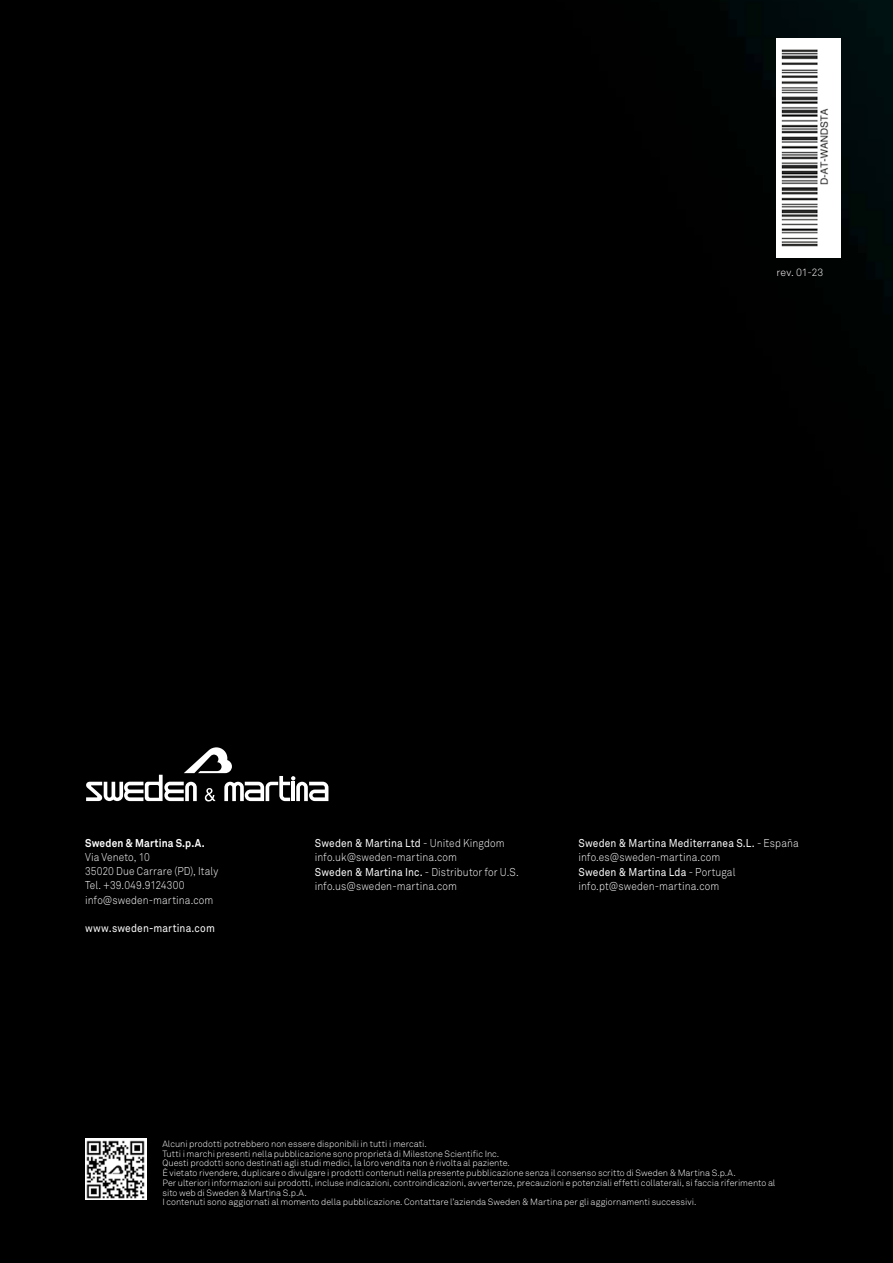
<style>
.page{position:relative;width:893px;height:1263px;background:#000}
.page>*{position:absolute;margin:0;border:0;box-sizing:border-box;transform-origin:0 0}
.t1{font:11.25px/14.2px "Akkurat Light Pro";letter-spacing:.01em;color:#fff;scale:.9 1}
.t2{font:11.25px "Akkurat Pro";letter-spacing:.015em;color:#fff;scale:.9 1}
.t3{font:700 11.25px "Akkurat Pro";letter-spacing:.015em;color:#fff;scale:.9 1}
.t4{font:10.5px "Akkurat Light Pro";letter-spacing:.01em;color:#fff}
.t5{font:9px/9.8px "Akkurat Light Pro";color:#fff}
.s1{font-family:"Akkurat Light Pro"}
.s2{font-family:"Akkurat Pro"}
</style>
<div class="page">
<svg style="left:86px;top:747px;width:242px;height:55px"></svg>
<img style="left:776px;top:38px;width:64px;height:220px">
<img style="left:85px;top:1138px;width:62px;height:62px">
<p class="t4" style="left:776px;top:266px;width:49px">rev. 01-23</p>
<p class="t3" style="left:85px;top:836px;width:134px">Sweden &amp; Martina S.p.A.</p>
<p class="t1" style="left:85px;top:850px;width:150px">Via Veneto, 10<br>35020 Due Carrare (PD), Italy<br>Tel. +39.049.9124300 info@sweden-martina.com</p>
<p class="t2" style="left:85px;top:921px;width:146px">www.sweden-martina.com</p>
<p class="t2" style="left:315px;top:837px;width:212px">Sweden &amp; Martina Ltd <span class="s1">- United Kingdom</span></p>
<p class="t1" style="left:315px;top:850px;width:228px">info.uk@sweden-martina.com<br><span class="s2">Sweden &amp; Martina Inc.</span> - Distributor for U.S. info.us@sweden-martina.com</p>
<p class="t2" style="left:578px;top:837px;width:246px">Sweden &amp; Martina Mediterranea S.L. <span class="s1">- España</span></p>
<p class="t1" style="left:578px;top:850px;width:159px">info.es@sweden-martina.com</p>
<p class="t2" style="left:578px;top:865px;width:176px">Sweden &amp; Martina Lda <span class="s1">- Portugal</span></p>
<p class="t1" style="left:578px;top:879px;width:158px">info.pt@sweden-martina.com</p>
<p class="t5" style="left:162px;top:1139px;width:614px">Alcuni prodotti potrebbero non essere disponibili in tutti i mercati.<br>Tutti i marchi presenti nella pubblicazione sono proprietà di Milestone Scientific Inc.<br>Questi prodotti sono destinati agli studi medici, la loro vendita non è rivolta al paziente.<br>È vietato rivendere, duplicare o divulgare i prodotti contenuti nella presente pubblicazione senza il consenso scritto di Sweden &amp; Martina S.p.A.<br>Per ulteriori informazioni sui prodotti, incluse indicazioni, controindicazioni, avvertenze, precauzioni e potenziali effetti collaterali, si faccia riferimento al sito web di Sweden &amp; Martina S.p.A.<br>I contenuti sono aggiornati al momento della pubblicazione. Contattare l’azienda Sweden &amp; Martina per gli aggiornamenti successivi.</p>
</div>
